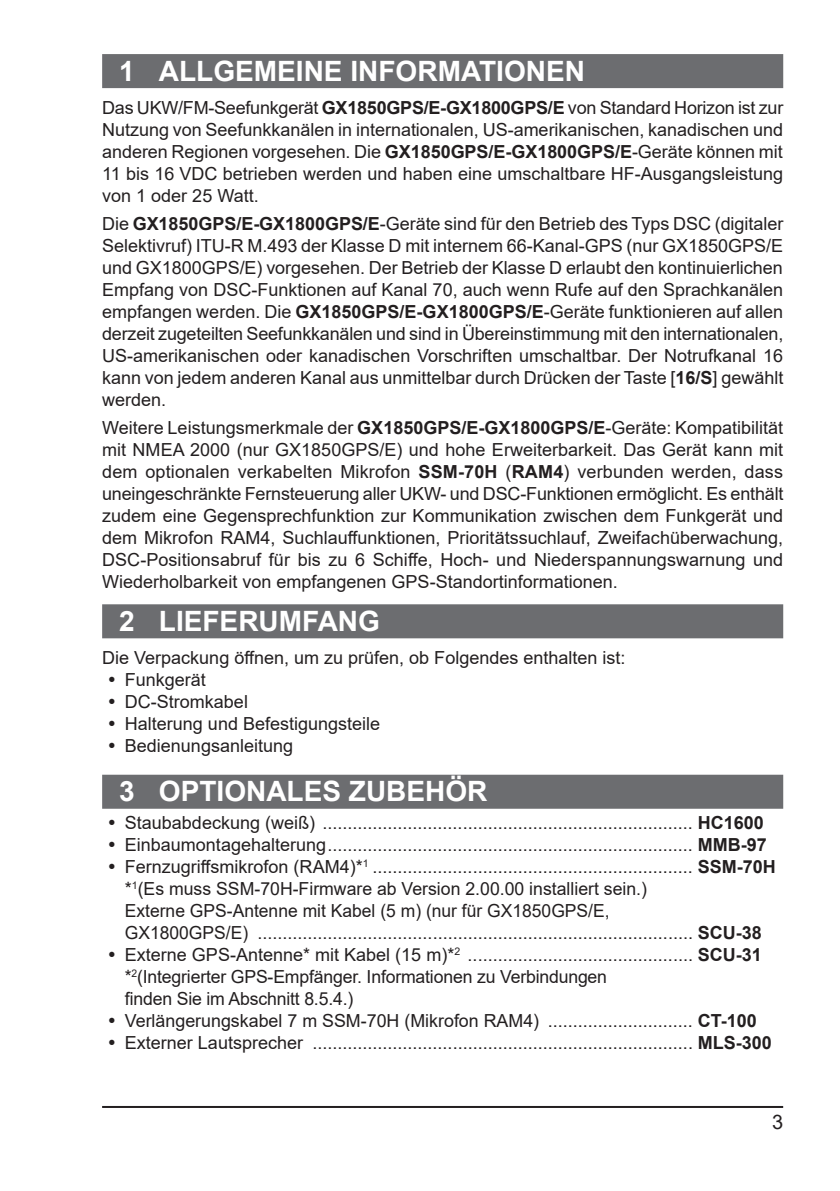
<style>
.page{position:relative;width:840px;height:1191px;background:#fff}
.page>*{position:absolute;margin:0;border:0;box-sizing:border-box;transform-origin:0 0}
.t1{font:700 28px "Arial";color:#fff}
.t2{font:20px "Arial";color:#231f20}
.t3{font:18px/22px "Arial";color:#231f20;text-align:justify}
.s1{font-weight:700}
</style>
<div class="page">
<hr style="left:102px;top:1106px;width:680px;height:2px;background:#231f20">
<div style="left:102px;top:54px;width:680px;height:34px;background:#6c6d70"></div>
<div style="left:102px;top:604px;width:680px;height:34px;background:#6c6d70"></div>
<div style="left:102px;top:774px;width:680px;height:34px;background:#6c6d70"></div>
<h1 class="t1" style="left:119px;top:51px;width:467px">1 ALLGEMEINE INFORMATIONEN</h1>
<p class="t3" style="left:102px;top:97px;width:682px">Das UKW/FM-Seefunkgerät <span class="s1">GX1850GPS/E-GX1800GPS/E</span> von Standard Horizon ist zur Nutzung von Seefunkkanälen in internationalen, US-amerikanischen, kanadischen und anderen Regionen vorgesehen. Die <span class="s1">GX1850GPS/E-GX1800GPS/E</span>-Geräte können mit 11 bis 16 VDC betrieben werden und haben eine umschaltbare HF-Ausgangsleistung von 1 oder 25 Watt.</p>
<p class="t3" style="left:102px;top:212px;width:682px">Die <span class="s1">GX1850GPS/E-GX1800GPS/E</span>-Geräte sind für den Betrieb des Typs DSC (digitaler Selektivruf) ITU-R M.493 der Klasse D mit internem 66-Kanal-GPS (nur GX1850GPS/E und GX1800GPS/E) vorgesehen. Der Betrieb der Klasse D erlaubt den kontinuierlichen Empfang von DSC-Funktionen auf Kanal 70, auch wenn Rufe auf den Sprachkanälen empfangen werden. Die <span class="s1">GX1850GPS/E-GX1800GPS/E</span>-Geräte funktionieren auf allen derzeit zugeteilten Seefunkkanälen und sind in Übereinstimmung mit den internationalen, US-amerikanischen oder kanadischen Vorschriften umschaltbar. Der Notrufkanal 16 kann von jedem anderen Kanal aus unmittelbar durch Drücken der Taste [<span class="s1">16/S</span>] gewählt werden.</p>
<p class="t3" style="left:102px;top:416px;width:682px">Weitere Leistungsmerkmale der <span class="s1">GX1850GPS/E-GX1800GPS/E</span>-Geräte: Kompatibilität mit NMEA 2000 (nur GX1850GPS/E) und hohe Erweiterbarkeit. Das Gerät kann mit dem optionalen verkabelten Mikrofon <span class="s1">SSM-70H</span> (<span class="s1">RAM4</span>) verbunden werden, dass uneingeschränkte Fernsteuerung aller UKW- und DSC-Funktionen ermöglicht. Es enthält zudem eine Gegensprechfunktion zur Kommunikation zwischen dem Funkgerät und dem Mikrofon RAM4, Suchlauffunktionen, Prioritätssuchlauf, Zweifachüberwachung, DSC-Positionsabruf für bis zu 6 Schiffe, Hoch- und Niederspannungswarnung und Wiederholbarkeit von empfangenen GPS-Standortinformationen.</p>
<h1 class="t1" style="left:119px;top:601px;width:262px">2 LIEFERUMFANG</h1>
<p class="t3" style="left:102px;top:647px;width:524px">Die Verpackung öffnen, um zu prüfen, ob Folgendes enthalten ist:</p>
<p class="t3" style="left:108px;top:669px;width:100px">• Funkgerät</p>
<p class="t3" style="left:108px;top:691px;width:142px">• DC-Stromkabel</p>
<p class="t3" style="left:108px;top:713px;width:274px">• Halterung und Befestigungsteile</p>
<p class="t3" style="left:108px;top:735px;width:187px">• Bedienungsanleitung</p>
<h1 class="t1" style="left:119px;top:772px;width:369px">3 OPTIONALES ZUBEHÖR</h1>
<p class="t3" style="left:108px;top:811px;width:657px">• Staubabdeckung (weiß) .......................................................................... <span class="s1">HC1600</span></p>
<p class="t3" style="left:108px;top:833px;width:660px">• Einbaumontagehalterung......................................................................... <span class="s1">MMB-97</span></p>
<p class="t3" style="left:125px;top:855px;width:652px;text-align:left;text-indent:-17px">• Fernzugriffsmikrofon (RAM4)*<sup>1</sup> ................................................................ <span class="s1">SSM-70H </span>*<sup>1</sup>(Es muss SSM-70H-Firmware ab Version 2.00.00 installiert sein.)<br>Externe GPS-Antenne mit Kabel (5 m) (nur für GX1850GPS/E,<br>GX1800GPS/E) ....................................................................................... <span class="s1">SCU-38</span></p>
<p class="t3" style="left:125px;top:943px;width:638px;text-align:left;text-indent:-17px">• Externe GPS-Antenne* mit Kabel (15 m)*<sup>2</sup> ............................................. <span class="s1">SCU-31 </span>*<sup>2</sup>(Integrierter GPS-Empfänger. Informationen zu Verbindungen<br>finden Sie im Abschnitt 8.5.4.)</p>
<p class="t3" style="left:108px;top:1009px;width:650px">• Verlängerungskabel 7 m SSM-70H (Mikrofon RAM4) ............................. <span class="s1">CT-100</span></p>
<p class="t3" style="left:108px;top:1031px;width:665px">• Externer Lautsprecher ............................................................................ <span class="s1">MLS-300</span></p>
<p class="t2" style="left:771px;top:1108px;width:13px">3</p>
</div>
